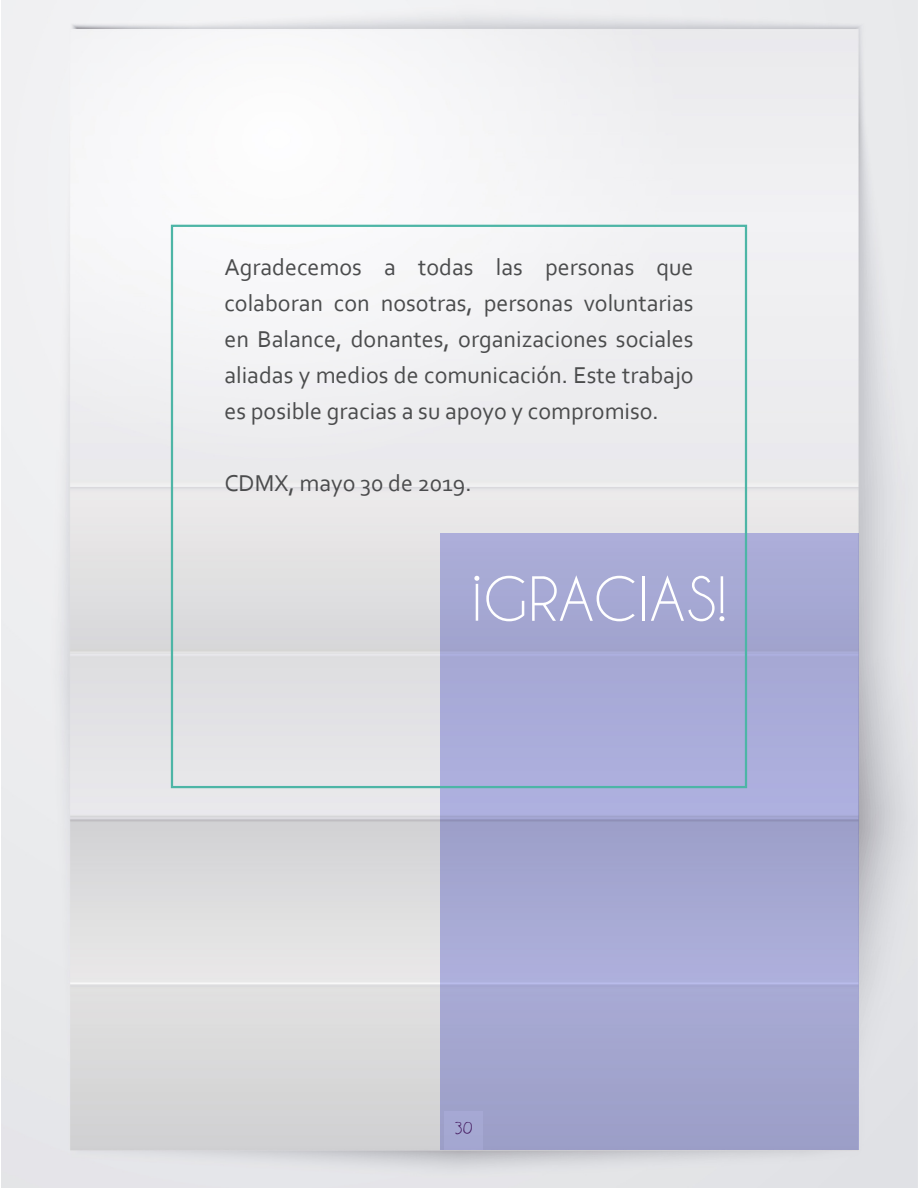
<style>
.page{position:relative;width:918px;height:1188px;background:#fff}
.page>*{position:absolute;margin:0;border:0;box-sizing:border-box;transform-origin:0 0}
.t1{font:57px "Caviar Dreams";color:#fff}
.t2{font:24px/36px "Corbel";color:#4b4c4d;text-align:justify}
.t3{font:18px "Ambers Hand";color:#5c2466}
</style>
<div class="page">
<div style="left:440px;top:534px;width:419px;height:616px;background:#a7a8d4"></div>
<div style="left:171px;top:225px;width:576px;height:563px;border:2px solid #4db5a6"></div>
<p class="t2" style="left:224px;top:249px;width:471px">Agradecemos a todas las personas que colaboran con nosotras, personas voluntarias en Balance, donantes, organizaciones sociales aliadas y medios de comunicación. Este trabajo es posible gracias a su apoyo y compromiso.</p>
<p class="t2" style="left:224px;top:465px;width:249px">CDMX, mayo 30 de 2019.</p>
<p class="t1" style="left:471px;top:565px;width:259px">¡GRACIAS!</p>
<p class="t3" style="left:454px;top:1116px;width:20px">30</p>
</div>
